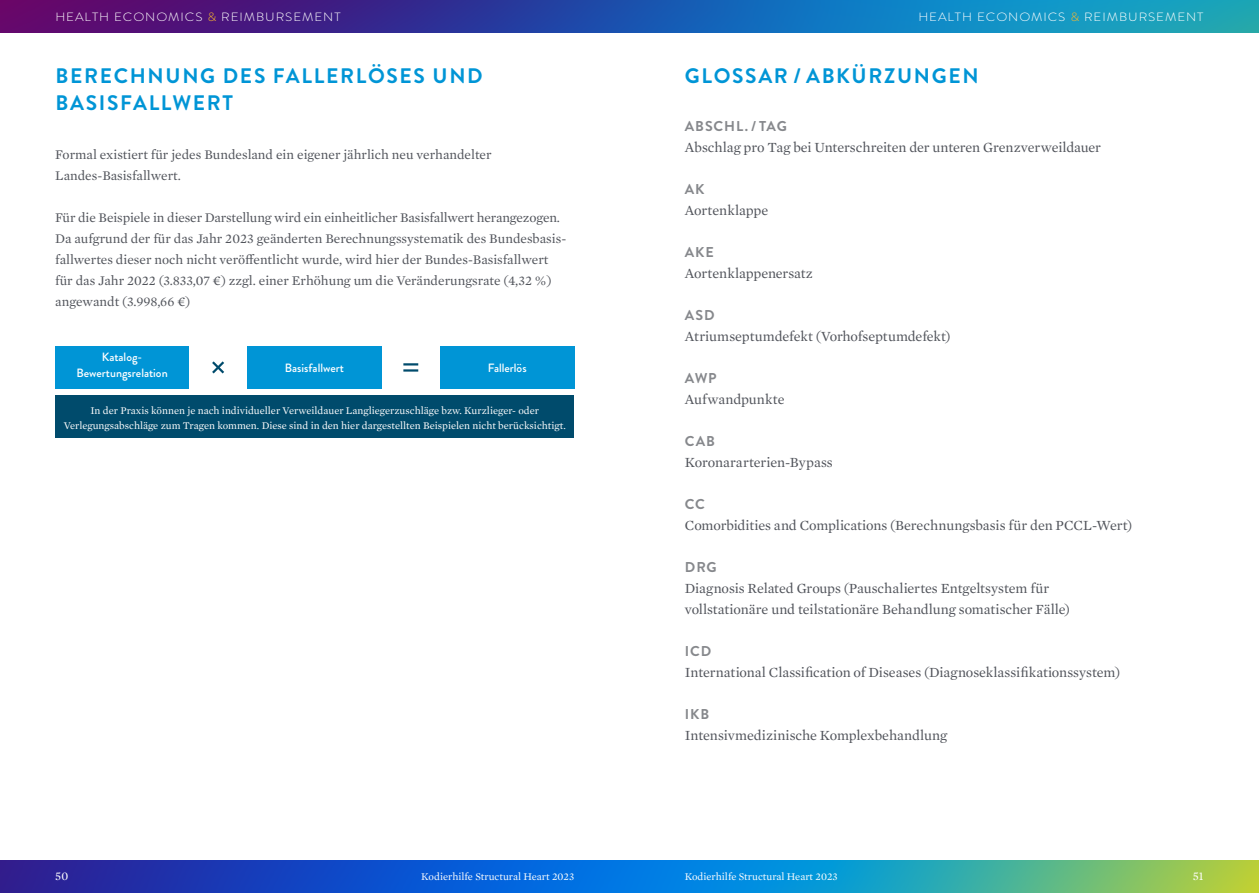
<style>
.page{position:relative;width:1259px;height:893px;background:#fff}
.page>*{position:absolute;margin:0;border:0;box-sizing:border-box;transform-origin:0 0}
.t1{font:700 21px/27px "Brandon Grotesque";letter-spacing:.08em;color:#0095d6}
.t2{font:14.25px/21px "Mercury Text G1";letter-spacing:-.005em;color:#50535a}
.t3{font:700 14.25px "Brandon Grotesque";letter-spacing:.06em;color:#86888c}
.t4{font:13.5px/21px "Mercury Text G1";color:#50535a}
.t5{font:300 12px "Brandon Grotesque";letter-spacing:.07em;color:#fff;scale:1.1 1}
.t6{font:500 12px/16.5px "Brandon Grotesque";color:#fff;text-align:center}
.t7{font:12px "Mercury Text G1";color:#fff}
.t8{font:10.5px/15px "Mercury Text G1";color:#fff;text-align:center}
.s1{color:#fab82d}
</style>
<div class="page">
<img style="left:0;top:860px;width:1259px;height:33px">
<img style="left:0;top:0;width:1259px;height:33px">
<div style="left:55px;top:346px;width:134px;height:43px;background:#0095d6"></div>
<div style="left:440px;top:346px;width:134px;height:43px;background:#0095d6"></div>
<div style="left:247px;top:346px;width:134px;height:43px;background:#0095d6"></div>
<div style="left:55px;top:396px;width:519px;height:42px;background:#004b6c"></div>
<svg style="left:212px;top:361px;width:12px;height:13px"></svg>
<svg style="left:403px;top:363px;width:15px;height:2px"></svg>
<hr style="left:403px;top:369px;width:15px;height:3px;background:#004b6c">
<p class="t5" style="left:55px;top:8px;width:261px">HEALTH ECONOMICS <span class="s1">&amp;</span> REIMBURSEMENT</p>
<p class="t5" style="left:918px;top:8px;width:261px">HEALTH ECONOMICS <span class="s1">&amp;</span> REIMBURSEMENT</p>
<h1 class="t1" style="left:55px;top:62px;width:429px">BERECHNUNG DES FALLERLÖSES UND<br>BASISFALLWERT</h1>
<p class="t4" style="left:55px;top:143px;width:438px">Formal existiert für jedes Bundesland ein eigener jährlich neu verhandelter<br>Landes-Basisfallwert.</p>
<p class="t4" style="left:55px;top:206px;width:512px">Für die Beispiele in dieser Darstellung wird ein einheitlicher Basisfallwert herangezogen.<br>Da aufgrund der für das Jahr 2023 geänderten Berechnungssystematik des Bundesbasis&shy;fallwertes dieser noch nicht veröffentlicht wurde, wird hier der Bundes-Basisfallwert für das Jahr 2022 (3.833,07 €) zzgl. einer Erhöhung um die Veränderungsrate (4,32 %) angewandt (3.998,66 €)</p>
<p class="t6" style="left:76px;top:349px;width:93px">Katalog-<br>Bewertungsrelation</p>
<p class="t6" style="left:285px;top:359px;width:61px">Basisfallwert</p>
<p class="t6" style="left:488px;top:359px;width:40px">Fallerlös</p>
<p class="t8" style="left:64px;top:402px;width:503px">In der Praxis können je nach individueller Verweildauer Langliegerzuschläge bzw. Kurzlieger- oder<br>Verlegungsabschläge zum Tragen kommen. Diese sind in den hier dargestellten Beispielen nicht berücksichtigt.</p>
<h1 class="t1" style="left:685px;top:62px;width:295px">GLOSSAR / ABKÜRZUNGEN</h1>
<p class="t3" style="left:685px;top:116px;width:103px">ABSCHL. / TAG</p>
<p class="t2" style="left:685px;top:136px;width:418px">Abschlag pro Tag bei Unterschreiten der unteren Grenzverweildauer</p>
<p class="t3" style="left:685px;top:179px;width:21px">AK</p>
<p class="t2" style="left:685px;top:199px;width:85px">Aortenklappe</p>
<p class="t3" style="left:685px;top:242px;width:30px">AKE</p>
<p class="t2" style="left:685px;top:262px;width:130px">Aortenklappenersatz</p>
<p class="t3" style="left:685px;top:305px;width:31px">ASD</p>
<p class="t2" style="left:685px;top:325px;width:267px">Atriumseptumdefekt (Vorhofseptumdefekt)</p>
<p class="t3" style="left:685px;top:368px;width:33px">AWP</p>
<p class="t2" style="left:685px;top:388px;width:101px">Aufwandpunkte</p>
<p class="t3" style="left:685px;top:431px;width:32px">CAB</p>
<p class="t2" style="left:685px;top:451px;width:149px">Koronararterien-Bypass</p>
<p class="t3" style="left:685px;top:494px;width:22px">CC</p>
<p class="t2" style="left:685px;top:514px;width:449px">Comorbidities and Complications (Berechnungsbasis für den PCCL-Wert)</p>
<p class="t3" style="left:685px;top:557px;width:33px">DRG</p>
<p class="t2" style="left:685px;top:577px;width:386px">Diagnosis Related Groups (Pauschaliertes Entgeltsystem für vollstationäre und teilstationäre Behandlung somatischer Fälle)</p>
<p class="t3" style="left:685px;top:641px;width:28px">ICD</p>
<p class="t2" style="left:685px;top:661px;width:437px">International Classification of Diseases (Diagnoseklassifikationssystem)</p>
<p class="t3" style="left:685px;top:704px;width:26px">IKB</p>
<p class="t2" style="left:685px;top:724px;width:264px">Intensivmedizinische Komplexbehandlung</p>
<p class="t7" style="left:55px;top:868px;width:14px">50</p>
<p class="t8" style="left:421px;top:869px;width:154px">Kodierhilfe Structural Heart 2023</p>
<p class="t8" style="left:685px;top:869px;width:154px">Kodierhilfe Structural Heart 2023</p>
<p class="t7" style="left:1193px;top:868px;width:12px">51</p>
</div>
